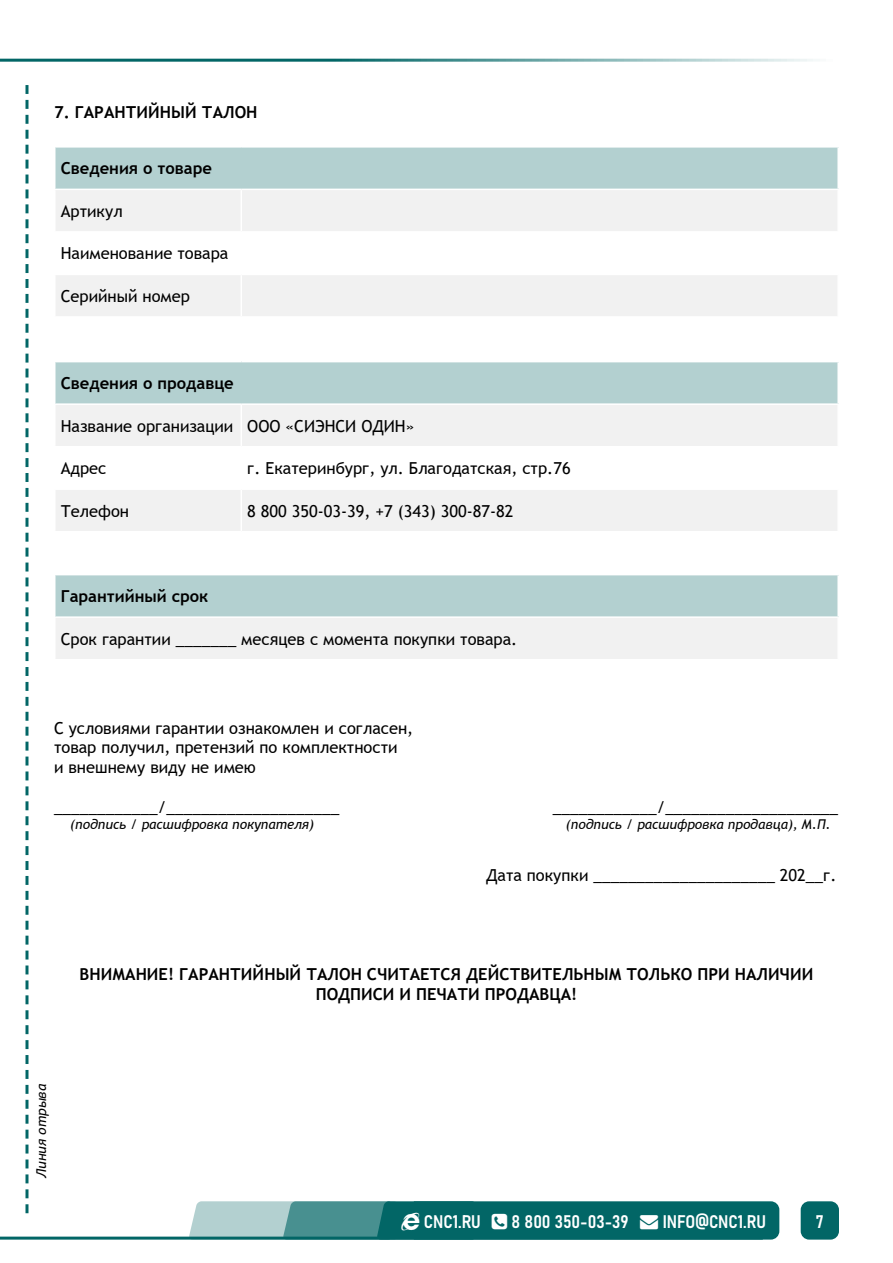
<style>
.page{position:relative;width:893px;height:1263px;background:#fff}
.page>*{position:absolute;margin:0;border:0;box-sizing:border-box;transform-origin:0 0}
.t1{font:18px "Bahnschrift";color:#fff}
.t2{font:16.5px/19.8px "Trebuchet MS";color:#000}
.t3{font:700 16.5px/19.8px "Trebuchet MS";color:#000;text-align:center}
.t4{font:italic 13.5px "Trebuchet MS";color:#000}
</style>
<div class="page">
<hr style="left:0;top:59px;width:839px;height:3px;background:#026666">
<div style="left:801px;top:1201px;width:38px;height:38px;background:#026666;border-radius:9px"></div>
<hr style="left:0;top:1236px;width:763px;height:3px;background:#026666">
<svg style="left:26px;top:85px;width:2px;height:1128px"></svg>
<div style="left:55px;top:147px;width:783px;height:42px;background:#b3d0d0"></div>
<svg style="left:56px;top:190px;width:781px;height:126px;fill:#f1f1f1"></svg>
<hr style="left:54px;top:146px;width:187px;height:2px;background:#fff">
<hr style="left:54px;top:148px;width:2px;height:41px;background:#fff">
<hr style="left:241px;top:146px;width:598px;height:2px;background:#fff">
<hr style="left:837px;top:148px;width:2px;height:41px;background:#fff">
<hr style="left:241px;top:190px;width:1px;height:41px;background:#fff">
<hr style="left:54px;top:231px;width:187px;height:2px;background:#fff">
<hr style="left:241px;top:231px;width:598px;height:2px;background:#fff">
<hr style="left:241px;top:233px;width:1px;height:41px;background:#fff">
<hr style="left:54px;top:274px;width:187px;height:1px;background:#fff">
<hr style="left:241px;top:274px;width:598px;height:1px;background:#fff">
<hr style="left:241px;top:275px;width:1px;height:41px;background:#fff">
<div style="left:55px;top:362px;width:783px;height:42px;background:#b3d0d0"></div>
<svg style="left:56px;top:405px;width:781px;height:126px;fill:#f1f1f1"></svg>
<hr style="left:54px;top:362px;width:2px;height:41px;background:#fff">
<hr style="left:837px;top:362px;width:2px;height:41px;background:#fff">
<hr style="left:54px;top:403px;width:187px;height:2px;background:#fff">
<hr style="left:241px;top:403px;width:598px;height:2px;background:#fff">
<hr style="left:241px;top:405px;width:1px;height:41px;background:#fff">
<hr style="left:54px;top:446px;width:187px;height:1px;background:#fff">
<hr style="left:241px;top:446px;width:598px;height:1px;background:#fff">
<hr style="left:241px;top:447px;width:1px;height:41px;background:#fff">
<hr style="left:54px;top:488px;width:187px;height:2px;background:#fff">
<hr style="left:241px;top:488px;width:598px;height:2px;background:#fff">
<hr style="left:241px;top:490px;width:1px;height:41px;background:#fff">
<div style="left:55px;top:575px;width:783px;height:42px;background:#b3d0d0"></div>
<div style="left:55px;top:617px;width:783px;height:43px;background:#f1f1f1"></div>
<hr style="left:54px;top:575px;width:2px;height:41px;background:#fff">
<hr style="left:837px;top:575px;width:2px;height:41px;background:#fff">
<hr style="left:54px;top:616px;width:785px;height:2px;background:#fff">
<hr style="left:54px;top:618px;width:2px;height:41px;background:#fff">
<hr style="left:837px;top:618px;width:2px;height:41px;background:#fff">
<hr style="left:54px;top:659px;width:785px;height:1px;background:#fff">
<svg style="left:189px;top:1201px;width:590px;height:38px;background:#2b7e7e"></svg>
<p class="t3" style="left:54px;top:103px;width:205px">7. ГАРАНТИЙНЫЙ ТАЛОН</p>
<p class="t3" style="left:61px;top:158px;width:153px">Сведения о товаре</p>
<p class="t2" style="left:61px;top:201px;width:63px">Артикул</p>
<p class="t2" style="left:61px;top:243px;width:169px">Наименование товара</p>
<p class="t2" style="left:61px;top:286px;width:131px">Серийный номер</p>
<p class="t3" style="left:61px;top:373px;width:175px">Сведения о продавце</p>
<p class="t2" style="left:61px;top:416px;width:355px">Название организации ООО «СИЭНСИ ОДИН»</p>
<p class="t2" style="left:61px;top:458px;width:47px">Адрес</p>
<p class="t2" style="left:247px;top:458px;width:325px">г. Екатеринбург, ул. Благодатская, стр.76</p>
<p class="t2" style="left:61px;top:501px;width:70px">Телефон</p>
<p class="t2" style="left:247px;top:501px;width:268px">8 800 350-03-39, +7 (343) 300-87-82</p>
<p class="t3" style="left:61px;top:586px;width:149px">Гарантийный срок</p>
<p class="t2" style="left:61px;top:629px;width:458px">Срок гарантии _______ месяцев с момента покупки товара.</p>
<p class="t2" style="left:54px;top:718px;width:361px">С условиями гарантии ознакомлен и согласен, товар получил, претензий по комплектности<br>и внешнему виду не имею</p>
<p class="t2" style="left:54px;top:797px;width:287px">____________/____________________</p>
<p class="t2" style="left:553px;top:797px;width:287px">____________/____________________</p>
<p class="t4" style="left:70px;top:816px;width:245px">(подпись / расшифровка покупателя)</p>
<p class="t4" style="left:566px;top:816px;width:266px">(подпись / расшифровка продавца), М.П.</p>
<p class="t2" style="left:486px;top:865px;width:352px">Дата покупки _____________________ 202__г.</p>
<p class="t3" style="left:80px;top:964px;width:735px">ВНИМАНИЕ! ГАРАНТИЙНЫЙ ТАЛОН СЧИТАЕТСЯ ДЕЙСТВИТЕЛЬНЫМ ТОЛЬКО ПРИ НАЛИЧИИ<br>ПОДПИСИ И ПЕЧАТИ ПРОДАВЦА!</p>
<p class="t4" style="left:33px;top:1178px;width:95px;rotate:-90deg">Линия отрыва</p>
<p class="t1" style="left:424px;top:1207px;width:58px">CNC1.RU</p>
<p class="t1" style="left:512px;top:1207px;width:256px">8 800 350-03-39 → INFO@CNC1.RU</p>
<p class="t1" style="left:816px;top:1207px;width:9px">7</p>
</div>
